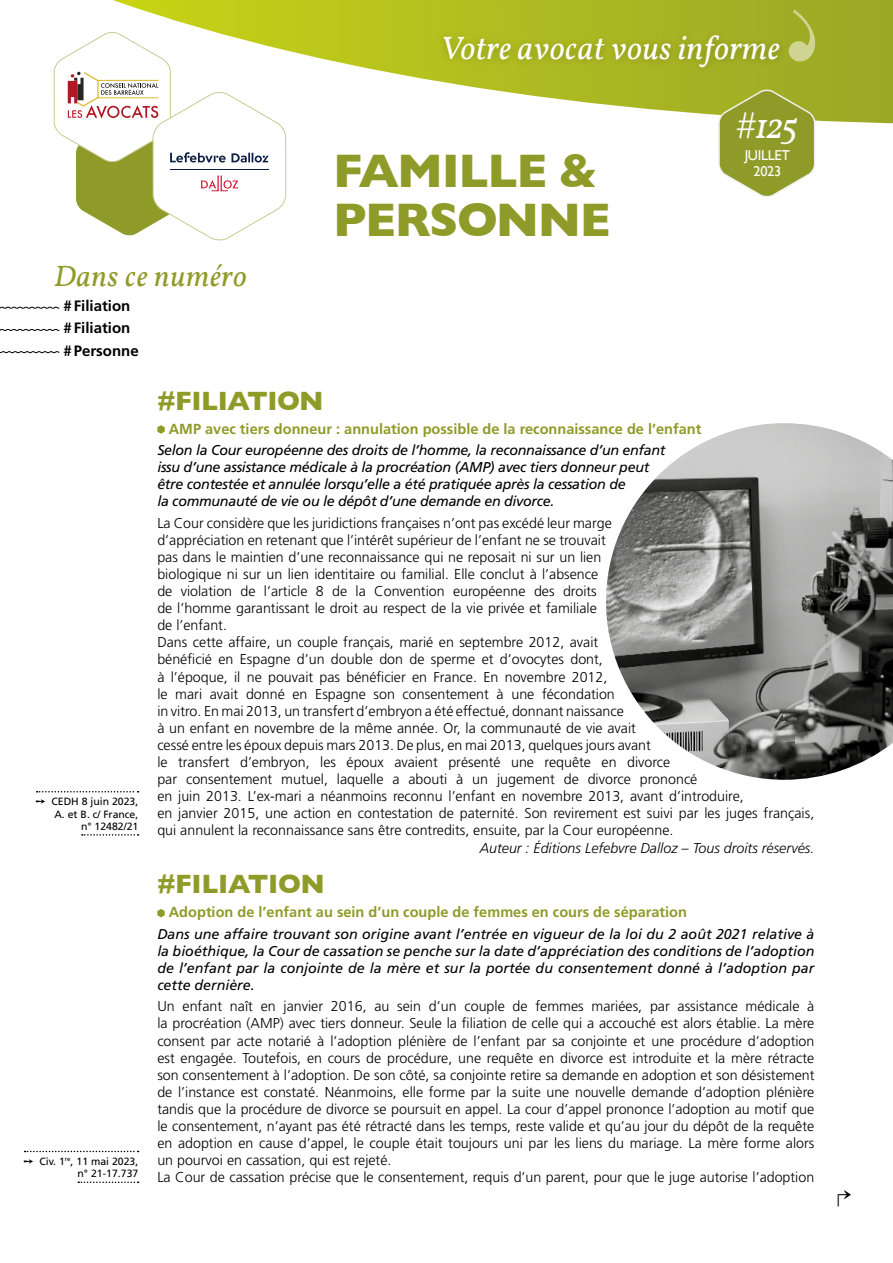
<style>
.page{position:relative;width:893px;height:1263px;background:#fff}
.page>*{position:absolute;margin:0;border:0;box-sizing:border-box;transform-origin:0 0}
.t1{font:700 48px/49.5px "Gill Sans";letter-spacing:-.03em;color:#8f9b29}
.t2{font:italic 36px "Vollkorn";color:#fff}
.t3{font:italic 33px "Vollkorn";letter-spacing:.01em;color:#fff}
.t4{font:italic 30px "Vollkorn";letter-spacing:.02em;color:#8f9b29}
.t5{font:28.8px "MS Mincho";color:#000}
.t6{font:700 27px "Gill Sans";letter-spacing:-.015em;color:#8f9b29}
.t7{font:700 15px/22.2px "Frutiger";color:#000}
.t8{font:700 14.55px "Frutiger";color:#8f9b29}
.t9{font:300 14.25px/17.1px "Frutiger";color:#000}
.t10{font:italic 14.25px/17.1px "Frutiger";letter-spacing:-.02em;color:#000}
.t11{font:italic 300 14.25px "Frutiger";color:#000}
.t12{font:14.25px/16.2px "Gill Sans";letter-spacing:-.02em;color:#fff}
.t13{font:10.5px/12.3px "Frutiger";color:#000;text-align:right}
</style>
<div class="page">
<svg style="left:113px;top:0;width:780px;height:124px"></svg>
<div style="left:436px;top:28px;width:351px;height:48px;background:#000;opacity:.2"></div>
<svg style="left:0;top:329px;width:59px;height:2px"></svg>
<svg style="left:0;top:351px;width:59px;height:2px"></svg>
<svg style="left:0;top:306px;width:59px;height:3px"></svg>
<svg style="left:54px;top:31px;width:232px;height:210px"></svg>
<hr style="left:170px;top:169px;width:99px;height:1px;background:#0d1e46">
<svg style="left:717px;top:88px;width:99px;height:109px;background:#a3ad4b"></svg>
<svg style="left:157px;top:425px;width:8px;height:9px"></svg>
<svg style="left:157px;top:909px;width:8px;height:8px"></svg>
<img style="left:606px;top:423px;width:287px;height:357px">
<svg style="left:37px;top:791px;width:102px;height:1px"></svg>
<svg style="left:82px;top:834px;width:57px;height:2px"></svg>
<svg style="left:25px;top:1151px;width:114px;height:1px"></svg>
<svg style="left:78px;top:1181px;width:61px;height:2px"></svg>
<svg style="left:789px;top:10px;width:26px;height:52px"></svg>
<h3 class="t3" style="left:440px;top:28px;width:341px">Votre avocat vous informe</h3>
<h3 class="t4" style="left:54px;top:258px;width:194px">Dans ce numéro</h3>
<p class="t7" style="left:64px;top:295px;width:77px">#Filiation #Filiation #Personne</p>
<h1 class="t1" style="left:333px;top:145px;width:279px">FAMILLE &amp;<br>PERSONNE</h1>
<h2 class="t2" style="left:735px;top:104px;width:63px">#125</h2>
<h2 class="t2" style="left:729px;top:105px;width:76px">#100</h2>
<p class="t12" style="left:745px;top:147px;width:47px;text-align:center">JUILLET<br>2023</p>
<p class="t12" style="left:750px;top:149px;width:37px">AVRIL<br>2021</p>
<p class="t13" style="left:36px;top:795px;width:104px">➙ CEDH 8 juin 2023,<br>A. et B. c/ France,<br>n° 12482/21</p>
<p class="t13" style="left:24px;top:1155px;width:116px">➙ Civ. 1<sup>re</sup>, 11 mai 2023, n° 21-17.737</p>
<h3 class="t6" style="left:157px;top:379px;width:168px">#FILIATION</h3>
<p class="t8" style="left:169px;top:420px;width:534px">AMP avec tiers donneur : annulation possible de la reconnaissance de l’enfant</p>
<p class="t10" style="left:157px;top:441px;width:510px">Selon la Cour européenne des droits de l’homme, la reconnaissance d’un enfant issu d’une assistance médicale à la procréation (AMP) avec tiers donneur peut être contestée et annulée lorsqu’elle a été pratiquée après la cessation de<br>la communauté de vie ou le dépôt d’une demande en divorce.</p>
<p class="t9" style="left:157px;top:514px;width:658px">La Cour considère que les juridictions françaises n’ont pas excédé leur marge<br>d’appréciation en retenant que l’intérêt supérieur de l’enfant ne se trouvait<br>pas dans le maintien d’une reconnaissance qui ne reposait ni sur un lien<br>biologique ni sur un lien identitaire ou familial. Elle conclut à l’absence<br>de violation de l’article 8 de la Convention européenne des droits<br>de l’homme garantissant le droit au respect de la vie privée et familiale<br>de l’enfant.<br>Dans cette affaire, un couple français, marié en septembre 2012, avait<br>bénéficié en Espagne d’un double don de sperme et d’ovocytes dont,<br>à l’époque, il ne pouvait pas bénéficier en France. En novembre 2012,<br>le mari avait donné en Espagne son consentement à une fécondation<br>in vitro. En mai 2013, un transfert d’embryon a été effectué, donnant naissance<br>à un enfant en novembre de la même année. Or, la communauté de vie avait<br>cessé entre les époux depuis mars 2013. De plus, en mai 2013, quelques jours avant<br>le transfert d’embryon, les époux avaient présenté une requête en divorce<br>par consentement mutuel, laquelle a abouti à un jugement de divorce prononcé<br>en juin 2013. L’ex-mari a néanmoins reconnu l’enfant en novembre 2013, avant d’introduire,<br>en janvier 2015, une action en contestation de paternité. Son revirement est suivi par les juges français, qui annulent la reconnaissance sans être contredits, ensuite, par la Cour européenne.</p>
<p class="t11" style="left:480px;top:839px;width:336px">Auteur : Éditions Lefebvre Dalloz – Tous droits réservés.</p>
<h3 class="t6" style="left:157px;top:863px;width:169px">#FILIATION</h3>
<p class="t8" style="left:169px;top:904px;width:520px">Adoption de l’enfant au sein d’un couple de femmes en cours de séparation</p>
<p class="t10" style="left:157px;top:925px;width:659px;text-align:justify">Dans une affaire trouvant son origine avant l’entrée en vigueur de la loi du 2 août 2021 relative à la bioéthique, la Cour de cassation se penche sur la date d’appréciation des conditions de l’adoption de l’enfant par la conjointe de la mère et sur la portée du consentement donné à l’adoption par cette dernière.</p>
<p class="t9" style="left:157px;top:998px;width:659px">Un enfant naît en janvier 2016, au sein d’un couple de femmes mariées, par assistance médicale à la procréation (AMP) avec tiers donneur. Seule la filiation de celle qui a accouché est alors établie. La mère consent par acte notarié à l’adoption plénière de l’enfant par sa conjointe et une procédure d’adoption est engagée. Toutefois, en cours de procédure, une requête en divorce est introduite et la mère rétracte son consentement à l’adoption. De son côté, sa conjointe retire sa demande en adoption et son désistement de l’instance est constaté. Néanmoins, elle forme par la suite une nouvelle demande d’adoption plénière tandis que la procédure de divorce se poursuit en appel. La cour d’appel prononce l’adoption au motif que le consentement, n’ayant pas été rétracté dans les temps, reste valide et qu’au jour du dépôt de la requête en adoption en cause d’appel, le couple était toujours uni par les liens du mariage. La mère forme alors un pourvoi en cassation, qui est rejeté.<br>La Cour de cassation précise que le consentement, requis d’un parent, pour que le juge autorise l’adoption</p>
<h3 class="t5" style="left:851px;top:1214px;width:16px;rotate:-180deg">↵</h3>
</div>
